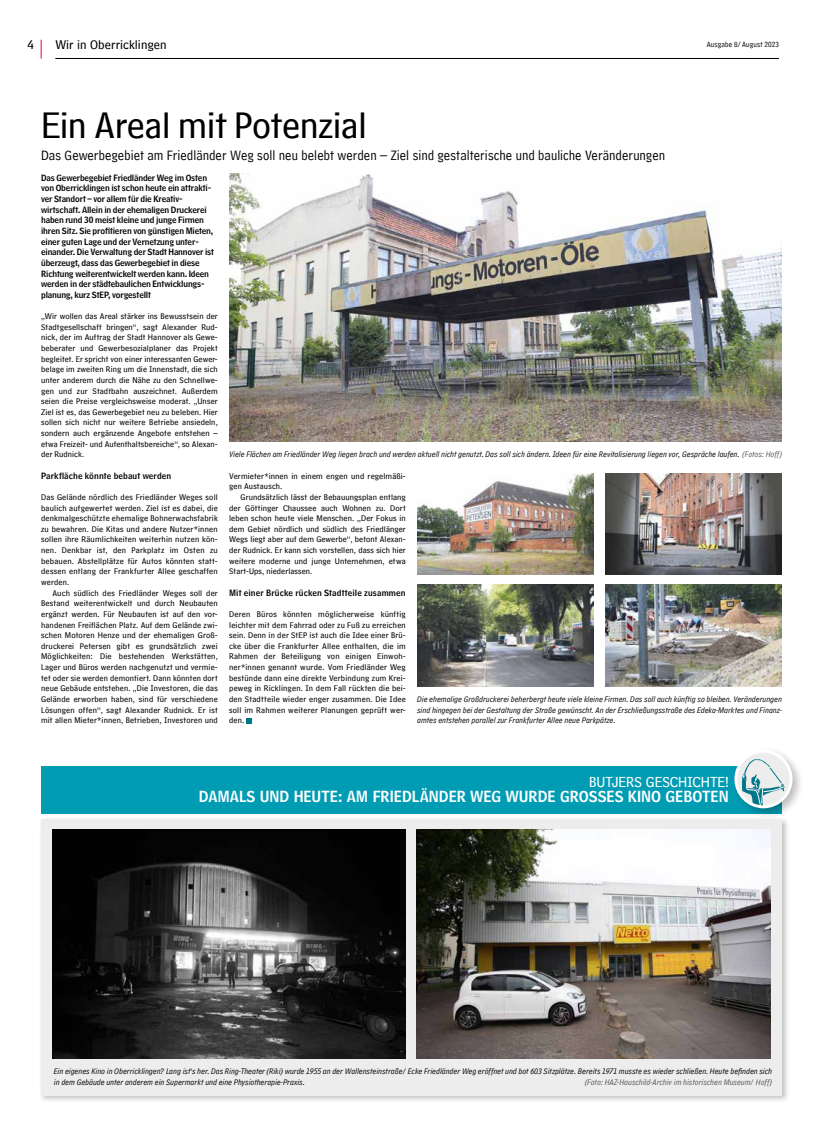
<style>
.page{position:relative;width:823px;height:1143px;background:#fff}
.page>*{position:absolute;margin:0;border:0;box-sizing:border-box;transform-origin:0 0}
.t1{font:38px "HM Text";letter-spacing:-.015em;color:#000}
.t2{font:15px "HM Headline";letter-spacing:-.005em;color:#fff}
.t3{font:15px "HM Text";letter-spacing:-.005em;color:#fff}
.t4{font:14.2px "HM Comment";letter-spacing:.005em;color:#000}
.t5{font:13px "HM Text";letter-spacing:.01em;color:#000}
.t6{font:8.5px/10.6px "HM Text";letter-spacing:.015em;color:#000;text-align:justify}
.t7{font:italic 8.5px/10.6px "HM Comment";letter-spacing:.01em;color:#000;text-align:justify}
.t8{font:8.5px/10.6px "HM Headline";letter-spacing:-.015em;color:#000}
.t9{font:8.5px "HM Headline";letter-spacing:.015em;color:#000}
.t10{font:italic 8.5px "HM Comment";letter-spacing:.005em;color:#575756}
.t11{font:8px "HM Comment";letter-spacing:.01em;color:#000}
.s1{color:#575756}
</style>
<div class="page">
<svg style="left:41px;top:40px;width:1px;height:18px"></svg>
<hr style="left:55px;top:58px;width:723px;height:1px;background:#000">
<div style="left:38px;top:816px;width:751px;height:287px;background:#000;opacity:.25"></div>
<div style="left:41px;top:819px;width:740px;height:276px;background:#ededed"></div>
<img style="left:229px;top:173px;width:552px;height:268px">
<img style="left:417px;top:473px;width:176px;height:101px">
<img style="left:52px;top:829px;width:353px;height:229px">
<div style="left:41px;top:765px;width:740px;height:48px;background:#009cb4"></div>
<div style="left:731px;top:747px;width:73px;height:73px;background:#000;opacity:.25"></div>
<svg style="left:735px;top:751px;width:55px;height:55px"></svg>
<svg style="left:741px;top:758px;width:43px;height:49px;background:#b5d2d7"></svg>
<div style="left:734px;top:749px;width:58px;height:59px;border:3px solid #fff;border-radius:50%"></div>
<img style="left:416px;top:829px;width:354px;height:229px">
<svg style="left:246px;top:718px;width:6px;height:5px"></svg>
<img style="left:605px;top:473px;width:176px;height:101px">
<img style="left:417px;top:585px;width:176px;height:101px">
<img style="left:605px;top:585px;width:176px;height:101px">
<h3 class="t5" style="left:28px;top:33px;width:8px">4</h3>
<h3 class="t5" style="left:55px;top:33px;width:113px">Wir in Oberricklingen</h3>
<p class="t11" style="left:706px;top:37px;width:74px">Ausgabe 8/ August 2023</p>
<h1 class="t1" style="left:41px;top:92px;width:327px">Ein Areal mit Potenzial</h1>
<h3 class="t4" style="left:41px;top:142px;width:625px">Das Gewerbegebiet am Friedländer Weg soll neu belebt werden – Ziel sind gestalterische und bauliche Veränderungen</h3>
<p class="t8" style="left:41px;top:171px;width:174px">Das Gewerbegebiet Friedländer Weg im Osten von Oberricklingen ist schon heute ein attrakti&shy;ver Standort – vor allem für die Kreativ&shy;wirtschaft. Allein in der ehemaligen Druckerei haben rund 30 meist kleine und junge Firmen ihren Sitz. Sie profitieren von günstigen Mieten, einer guten Lage und der Vernetzung unter&shy;einander. Die Verwaltung der Stadt Hannover ist überzeugt, dass das Gewerbegebiet in diese Richtung weiterentwickelt werden kann. Ideen werden in der städtebaulichen Entwicklungs&shy;planung, kurz StEP, vorgestellt</p>
<p class="t6" style="left:41px;top:309px;width:178px">„Wir wollen das Areal stärker ins Bewusstsein der Stadtgesellschaft bringen“, sagt Alexander Rud&shy;nick, der im Auftrag der Stadt Hannover als Gewe&shy;beberater und Gewerbesozialplaner das Projekt begleitet. Er spricht von einer interessanten Gewer&shy;belage im zweiten Ring um die Innenstadt, die sich unter anderem durch die Nähe zu den Schnellwe&shy;gen und zur Stadtbahn auszeichnet. Außerdem seien die Preise vergleichsweise moderat. „Unser Ziel ist es, das Gewerbegebiet neu zu beleben. Hier sollen sich nicht nur weitere Betriebe ansiedeln, sondern auch ergänzende Angebote entstehen – etwa Freizeit- und Aufenthaltsbereiche“, so Alexan&shy;der Rudnick.</p>
<p class="t9" style="left:41px;top:468px;width:132px">Parkfläche könnte bebaut werden</p>
<p class="t6" style="left:41px;top:490px;width:178px">Das Gelände nördlich des Friedländer Weges soll baulich aufgewertet werden. Ziel ist es dabei, die denkmalgeschützte ehemalige Bohnerwachsfabrik zu bewahren. Die Kitas und andere Nutzer*innen sollen ihre Räumlichkeiten weiterhin nutzen kön&shy;nen. Denkbar ist, den Parkplatz im Osten zu bebauen. Abstellplätze für Autos könnten statt&shy;dessen entlang der Frankfurter Allee geschaffen werden.</p>
<p class="t6" style="left:41px;top:586px;width:178px;text-indent:11px">Auch südlich des Friedländer Weges soll der Bestand weiterentwickelt und durch Neubauten ergänzt werden. Für Neubauten ist auf den vor&shy;handenen Freiflächen Platz. Auf dem Gelände zwi&shy;schen Motoren Henze und der ehemaligen Groß&shy;druckerei Petersen gibt es grundsätzlich zwei Möglichkeiten: Die bestehenden Werkstätten, Lager und Büros werden nachgenutzt und vermie&shy;tet oder sie werden demontiert. Dann könnten dort neue Gebäude entstehen. „Die Investoren, die das Gelände erworben haben, sind für verschiedene Lösungen offen“, sagt Alexander Rudnick. Er ist mit allen Mieter*innen, Betrieben, Investoren und</p>
<p class="t7" style="left:229px;top:449px;width:554px">Viele Flächen am Friedländer Weg liegen brach und werden aktuell nicht genutzt. Das soll sich ändern. Ideen für eine Revitalisierung liegen vor, Gespräche laufen. <span class="s1">(Fotos: Hoff)</span></p>
<p class="t6" style="left:229px;top:469px;width:178px">Vermieter*innen in einem engen und regelmäßi&shy;gen Austausch.</p>
<p class="t6" style="left:229px;top:490px;width:178px;text-indent:11px">Grundsätzlich lässt der Bebauungsplan entlang der Göttinger Chaussee auch Wohnen zu. Dort leben schon heute viele Menschen. „Der Fokus in dem Gebiet nördlich und südlich des Friedlänger Wegs liegt aber auf dem Gewerbe“, betont Alexan&shy;der Rudnick. Er kann sich vorstellen, dass sich hier weitere moderne und junge Unternehmen, etwa Start-Ups, niederlassen.</p>
<p class="t9" style="left:229px;top:585px;width:178px">Mit einer Brücke rücken Stadtteile zusammen</p>
<p class="t6" style="left:229px;top:607px;width:178px">Deren Büros könnten möglicherweise künftig leichter mit dem Fahrrad oder zu Fuß zu erreichen sein. Denn in der StEP ist auch die Idee einer Brü&shy;cke über die Frankfurter Allee enthalten, die im Rahmen der Beteiligung von einigen Einwoh&shy;ner*innen genannt wurde. Vom Friedländer Weg bestünde dann eine direkte Verbindung zum Krei&shy;peweg in Ricklingen. In dem Fall rückten die bei&shy;den Stadtteile wieder enger zusammen. Die Idee soll im Rahmen weiterer Planungen geprüft wer&shy;den.</p>
<p class="t7" style="left:417px;top:693px;width:366px">Die ehemalige Großdruckerei beherbergt heute viele kleine Firmen. Das soll auch künftig so bleiben. Veränderungen sind hingegen bei der Gestaltung der Straße gewünscht. An der Erschließungsstraße des Edeka-Marktes und Finanz&shy;amtes entstehen parallel zur Frankfurter Allee neue Parkpätze.</p>
<h2 class="t3" style="left:588px;top:768px;width:141px">BUTJERS GESCHICHTE!</h2>
<h2 class="t2" style="left:199px;top:783px;width:531px">DAMALS UND HEUTE: AM FRIEDLÄNDER WEG WURDE GROSSES KINO GEBOTEN</h2>
<p class="t7" style="left:54px;top:1065px;width:719px">Ein eigenes Kino in Oberricklingen? Lang ist's her. Das Ring-Theater (Riki) wurde 1955 an der Wallensteinstraße/ Ecke Friedländer Weg eröffnet und bot 603 Sitzplätze. Bereits 1971 musste es wieder schließen. Heute befinden sich in dem Gebäude unter anderem ein Supermarkt und eine Physiotherapie-Praxis.</p>
<p class="t10" style="left:584px;top:1076px;width:188px">(Foto: HAZ-Hauschild-Archiv im historischen Museum/ Hoff)</p>
</div>
